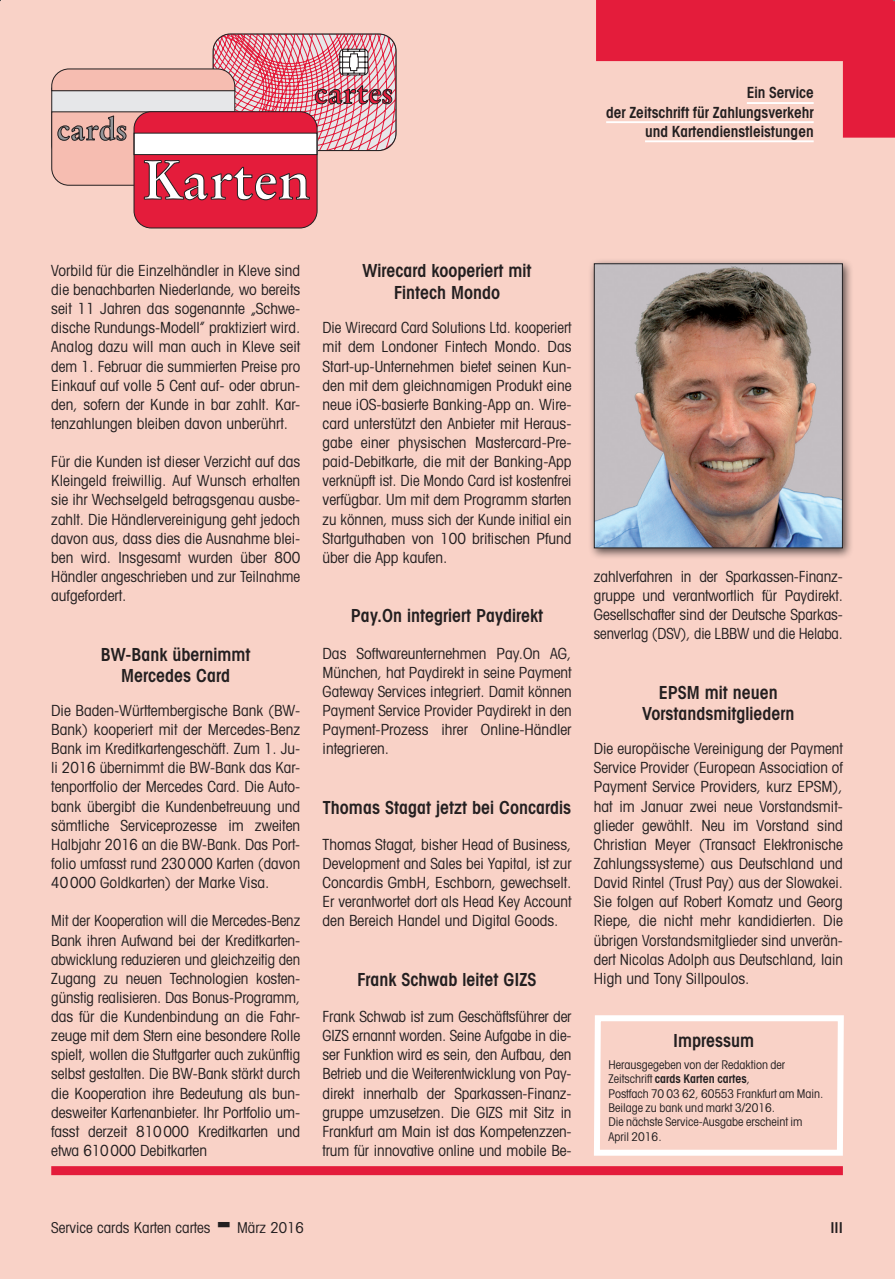
<style>
.page{position:relative;width:895px;height:1279px;background:#fff}
.page>*{position:absolute;margin:0;border:0;box-sizing:border-box;transform-origin:0 0}
.t1{font:700 54.75px "Stempel Garamond";color:#fff}
.t2{font:700 30.45px "Stempel Garamond";color:#e41c3b}
.t3{font:700 30.45px "Stempel Garamond";color:#939598}
.t4{font:600 condensed 18px/21.3px "Avant Garde";color:#231f20;text-align:center}
.t5{font:condensed 15.3px/19.2px "Avant Garde";color:#231f20;text-align:justify}
.t6{font:condensed 15.3px/19.2px "Avant Garde";color:#231f20;text-align:justify;scale:.96 1}
.t7{font:600 condensed 15.3px/19.2px "Avant Garde";color:#231f20;text-align:right}
.t8{font:condensed 15px "Avant Garde";color:#231f20}
.t9{font:600 condensed 15px "Avant Garde";color:#231f20}
.t10{font:condensed 12px/14.4px "Avant Garde";color:#231f20}
.s1{font-weight:600}
</style>
<div class="page">
<div style="left:0;top:0;width:894px;height:1279px;background:#f9d2c7"></div>
<div style="left:134px;top:112px;width:183px;height:116px;background:#e41c3b;border-radius:17px"></div>
<svg style="left:51px;top:34px;width:345px;height:167px"></svg>
<hr style="left:644px;top:140px;width:169px;height:2px;background:#fff">
<div style="left:51px;top:1166px;width:791px;height:9px;background:#e41c3b"></div>
<svg style="left:594px;top:1015px;width:250px;height:141px"></svg>
<div style="left:588px;top:258px;width:265px;height:302px;background:#231f20;opacity:.75"></div>
<img style="left:595px;top:265px;width:245px;height:281px">
<div style="left:593px;top:263px;width:249px;height:285px;border:1px solid #231f20"></div>
<svg style="left:596px;top:0;width:299px;height:138px"></svg>
<h2 class="t3" style="left:57px;top:111px;width:72px">cards</h2>
<h2 class="t2" style="left:314px;top:74px;width:81px">cartes</h2>
<h1 class="t1" style="left:142px;top:146px;width:171px">Karten</h1>
<p class="t7" style="left:606px;top:83px;width:209px">Ein Service<br>der Zeitschrift für Zahlungsverkehr und Kartendienstleistungen</p>
<p class="t5" style="left:51px;top:260px;width:250px">Vorbild für die Einzelhändler in Kleve sind die benachbarten Niederlande, wo bereits seit 11 Jahren das sogenannte „Schwe&shy;dische Rundungs-Modell” praktiziert wird.<br>Analog dazu will man auch in Kleve seit dem 1. Februar die summierten Preise pro Einkauf auf volle 5 Cent auf- oder abrun&shy;den, sofern der Kunde in bar zahlt. Kar&shy;tenzahlungen bleiben davon unberührt.</p>
<p class="t5" style="left:51px;top:452px;width:250px">Für die Kunden ist dieser Verzicht auf das Kleingeld freiwillig. Auf Wunsch erhalten sie ihr Wechselgeld betragsgenau ausbe&shy;zahlt. Die Händlervereinigung geht jedoch davon aus, dass dies die Ausnahme blei&shy;ben wird. Insgesamt wurden über 800<br>Händler angeschrieben und zur Teilnahme aufgefordert.</p>
<p class="t4" style="left:101px;top:643px;width:151px">BW-Bank übernimmt<br>Mercedes Card</p>
<p class="t5" style="left:51px;top:700px;width:250px">Die Baden-Württembergische Bank (BW-Bank) kooperiert mit der Mercedes-Benz Bank im Kreditkartengeschäft. Zum 1. Ju&shy;li 2016 übernimmt die BW-Bank das Kar&shy;tenportfolio der Mercedes Card. Die Auto&shy;bank übergibt die Kundenbetreuung und sämtliche Serviceprozesse im zweiten Halbjahr 2016 an die BW-Bank. Das Port&shy;folio umfasst rund 230000 Karten (davon 40000 Goldkarten) der Marke Visa.</p>
<p class="t5" style="left:51px;top:911px;width:250px">Mit der Kooperation will die Mercedes-Benz Bank ihren Aufwand bei der Kreditkarten&shy;abwicklung reduzieren und gleichzeitig den Zugang zu neuen Technologien kosten&shy;günstig realisieren. Das Bonus-Programm, das für die Kundenbindung an die Fahr&shy;zeuge mit dem Stern eine besondere Rolle spielt, wollen die Stuttgarter auch zukünftig selbst gestalten. Die BW-Bank stärkt durch die Kooperation ihre Bedeutung als bun&shy;desweiter Kartenanbieter. Ihr Portfolio um&shy;fasst derzeit 810000 Kreditkarten und etwa 610000 Debitkarten</p>
<p class="t4" style="left:362px;top:260px;width:171px">Wirecard kooperiert mit<br>Fintech Mondo</p>
<p class="t6" style="left:322px;top:318px;width:261px">Die Wirecard Card Solutions Ltd. kooperiert mit dem Londoner Fintech Mondo. Das Start-up-Unternehmen bietet seinen Kun&shy;den mit dem gleichnamigen Produkt eine neue iOS-basierte Banking-App an. Wire&shy;card unterstützt den Anbieter mit Heraus&shy;gabe einer physischen Mastercard-Pre&shy;paid-Debitkarte, die mit der Banking-App verknüpft ist. Die Mondo Card ist kostenfrei verfügbar. Um mit dem Programm starten zu können, muss sich der Kunde initial ein Startguthaben von 100 britischen Pfund über die App kaufen.</p>
<p class="t4" style="left:351px;top:605px;width:194px">Pay.On integriert Paydirekt</p>
<p class="t5" style="left:322px;top:643px;width:250px">Das Softwareunternehmen Pay.On AG, München, hat Paydirekt in seine Payment Gateway Services integriert. Damit können Payment Service Provider Paydirekt in den Payment-Prozess ihrer Online-Händler integrieren.</p>
<p class="t4" style="left:323px;top:796px;width:249px">Thomas Stagat jetzt bei Concardis</p>
<p class="t5" style="left:322px;top:834px;width:250px">Thomas Stagat, bisher Head of Business, Development and Sales bei Yapital, ist zur Concardis GmbH, Eschborn, gewechselt.<br>Er verantwortet dort als Head Key Account den Bereich Handel und Digital Goods.</p>
<p class="t4" style="left:357px;top:969px;width:180px">Frank Schwab leitet GIZS</p>
<p class="t5" style="left:322px;top:1007px;width:250px">Frank Schwab ist zum Geschäftsführer der GIZS ernannt worden. Seine Aufgabe in die&shy;ser Funktion wird es sein, den Aufbau, den Betrieb und die Weiterentwicklung von Pay&shy;direkt innerhalb der Sparkassen-Finanz&shy;gruppe umzusetzen. Die GIZS mit Sitz in Frankfurt am Main ist das Kompetenzzen&shy;trum für innovative online und mobile Be-</p>
<p class="t5" style="left:593px;top:567px;width:250px">zahlverfahren in der Sparkassen-Finanz&shy;gruppe und verantwortlich für Paydirekt.<br>Gesellschafter sind der Deutsche Sparkas&shy;senverlag (DSV), die LBBW und die Helaba.</p>
<p class="t4" style="left:642px;top:682px;width:154px">EPSM mit neuen<br>Vorstandsmitgliedern</p>
<p class="t5" style="left:593px;top:739px;width:250px">Die europäische Vereinigung der Payment Service Provider (European Association of Payment Service Providers, kurz EPSM), hat im Januar zwei neue Vorstandsmit&shy;glieder gewählt. Neu im Vorstand sind Christian Meyer (Transact Elektronische Zahlungssysteme) aus Deutschland und David Rintel (Trust Pay) aus der Slowakei.<br>Sie folgen auf Robert Komatz und Georg Riepe, die nicht mehr kandidierten. Die übrigen Vorstandsmitglieder sind unverän&shy;dert Nicolas Adolph aus Deutschland, Iain High und Tony Sillpoulos.</p>
<p class="t4" style="left:673px;top:1029px;width:83px">Impressum</p>
<p class="t10" style="left:608px;top:1057px;width:216px">Herausgegeben von der Redaktion der Zeitschrift <span class="s1">cards Karten cartes</span>,<br>Postfach 70 03 62, 60553 Frankfurt am Main.<br>Beilage zu bank und markt 3/2016.<br>Die nächste Service-Ausgabe erscheint im April 2016.</p>
<p class="t8" style="left:51px;top:1218px;width:161px">Service cards Karten cartes</p>
<p class="t8" style="left:237px;top:1218px;width:68px">März 2016</p>
<p class="t9" style="left:830px;top:1218px;width:14px">III</p>
</div>
